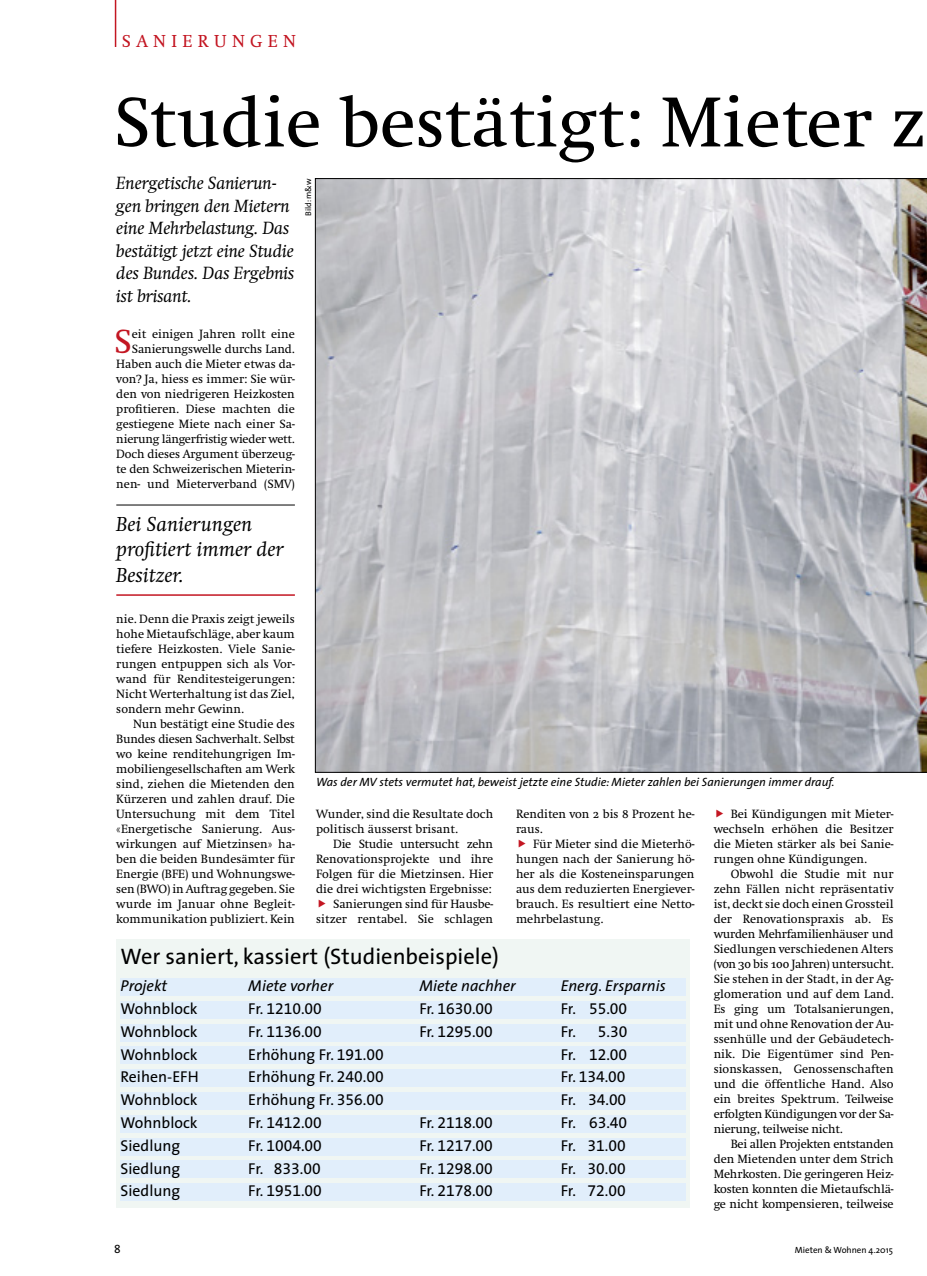
<style>
.page{position:relative;width:927px;height:1276px;background:#fff}
.page>*{position:absolute;margin:0;border:0;box-sizing:border-box;transform-origin:0 0}
.t1{font:73.2px "Swift";color:#000}
.t2{font:34.95px "Swift";color:#c31622}
.t3{font:22.5px "The Sans";color:#000}
.t4{font:italic 21px/25.5px "Swift";color:#000}
.t5{font:italic 18px/22.5px "Swift Neue LT Pro";color:#000}
.t6{font:18px "Swift";letter-spacing:.3em;color:#c31622}
.t7{font:15.75px "The Sans Expert";color:#000}
.t8{font:15.75px "The Sans";color:#000}
.t9{font:italic 15.75px "The Sans";color:#000}
.t10{font:12.45px/15px "Swift";color:#000;text-align:justify}
.t11{font:italic 12px "The Sans";color:#000}
.t12{font:12px "The Sans Caps";color:#000}
.t13{font:9px "The Sans";color:#000}
.t14{font:8.25px "The Sans";color:#000}
.s1{font-family:"Swift SC"}
.s2{font-family:"The Sans"}
.s3{font-family:"The Sans Expert"}
</style>
<div class="page">
<hr style="left:115px;top:0;width:1px;height:47px;background:#c31622">
<div style="left:116px;top:939px;width:573px;height:269px;background:#f0f6f3"></div>
<div style="left:121px;top:978px;width:565px;height:17px;background:#e1eefb"></div>
<div style="left:121px;top:1001px;width:565px;height:17px;background:#e1eefb"></div>
<div style="left:121px;top:1024px;width:565px;height:17px;background:#e1eefb"></div>
<div style="left:121px;top:1046px;width:565px;height:18px;background:#e1eefb"></div>
<div style="left:121px;top:1069px;width:565px;height:18px;background:#e1eefb"></div>
<div style="left:121px;top:1092px;width:565px;height:17px;background:#e1eefb"></div>
<div style="left:121px;top:1115px;width:565px;height:17px;background:#e1eefb"></div>
<div style="left:121px;top:1138px;width:565px;height:17px;background:#e1eefb"></div>
<div style="left:121px;top:1160px;width:565px;height:18px;background:#e1eefb"></div>
<div style="left:121px;top:1183px;width:565px;height:18px;background:#e1eefb"></div>
<hr style="left:116px;top:504px;width:179px;height:1px;background:#000">
<hr style="left:116px;top:594px;width:179px;height:2px;background:#c31622">
<svg style="left:315px;top:178px;width:612px;height:594px;background:#bcbdc1"></svg>
<h1 class="t6" style="left:122px;top:31px;width:175px">SANIERUNGEN</h1>
<h2 class="t1" style="left:114px;top:83px;width:814px">Studie bestätigt: Mieter z</h2>
<p class="t5" style="left:116px;top:172px;width:180px">Energetische Sanierun&shy;gen bringen den Mietern eine Mehrbelastung. Das bestätigt jetzt eine Studie des Bundes. Das Ergebnis ist brisant.</p>
<p class="t2" style="left:114px;top:322px;width:19px">S</p>
<p class="t14" style="left:301px;top:216px;width:39px;rotate:-90deg">Bild: m&amp;w</p>
<p class="t10" style="left:116px;top:326px;width:180px;text-align:right">eit einigen Jahren rollt eine<br>Sanierungswelle durchs Land.<br>Haben auch die Mieter etwas da&shy;von? Ja, hiess es immer: Sie wür&shy;den von niedrigeren Heizkosten profitieren. Diese machten die gestiegene Miete nach einer Sa&shy;nierung längerfristig wieder wett.<br>Doch dieses Argument überzeug&shy;te den Schweizerischen Mieterin&shy;nen- und Mieterverband (SMV)</p>
<p class="t4" style="left:116px;top:511px;width:169px">Bei Sanierungen profitiert immer der<br>Besitzer.</p>
<p class="t10" style="left:116px;top:611px;width:180px">nie. Denn die Praxis zeigt jeweils hohe Mietaufschläge, aber kaum tiefere Heizkosten. Viele Sanie&shy;rungen entpuppen sich als Vor&shy;wand für Renditesteigerungen:<br>Nicht Werterhaltung ist das Ziel, sondern mehr Gewinn.</p>
<p class="t10" style="left:116px;top:716px;width:180px;text-indent:17px">Nun bestätigt eine Studie des Bundes diesen Sachverhalt. Selbst wo keine renditehungrigen Im&shy;mobiliengesellschaften am Werk sind, ziehen die Mietenden den Kürzeren und zahlen drauf. Die Untersuchung mit dem Titel «Energetische Sanierung. Aus&shy;wirkungen auf Mietzinsen» ha&shy;ben die beiden Bundesämter für Energie (BFE) und Wohnungswe&shy;sen (BWO) in Auftrag gegeben. Sie wurde im Januar ohne Begleit&shy;kommunikation publiziert. Kein</p>
<p class="t11" style="left:316px;top:772px;width:520px">Was der MV stets vermutet hat, beweist jetzte eine Studie: Mieter zahlen bei Sanierungen immer drauf.</p>
<p class="t10" style="left:316px;top:806px;width:179px">Wunder, sind die Resultate doch politisch äusserst brisant.</p>
<p class="t10" style="left:316px;top:836px;width:179px;text-align:right">Die Studie untersucht zehn<br>Renovationsprojekte und ihre<br>Folgen für die Mietzinsen. Hier die drei wichtigsten Ergebnisse:<br>Sanierungen sind für Hausbe&shy;sitzer rentabel. Sie schlagen</p>
<p class="t10" style="left:516px;top:806px;width:180px">Renditen von <span class="s1">2</span> bis 8 Prozent he&shy;raus.</p>
<p class="t10" style="left:516px;top:836px;width:180px;text-indent:17px">Für Mieter sind die Mieterhö&shy;hungen nach der Sanierung hö&shy;her als die Kosteneinsparungen aus dem reduzierten Energiever&shy;brauch. Es resultiert eine Netto&shy;mehrbelastung.</p>
<p class="t10" style="left:714px;top:806px;width:182px;text-indent:17px">Bei Kündigungen mit Mieter&shy;wechseln erhöhen die Besitzer die Mieten stärker als bei Sanie&shy;rungen ohne Kündigungen.</p>
<p class="t10" style="left:714px;top:866px;width:182px;text-indent:17px">Obwohl die Studie mit nur zehn Fällen nicht repräsentativ ist, deckt sie doch einen Grossteil der Renovationspraxis ab. Es wurden Mehrfamilienhäuser und Siedlungen verschiedenen Alters (von <span class="s1">30</span> bis <span class="s1">100</span> Jahren) untersucht.<br>Sie stehen in der Stadt, in der Ag&shy;glomeration und auf dem Land.<br>Es ging um Totalsanierungen, mit und ohne Renovation der Au&shy;ssenhülle und der Gebäudetech&shy;nik. Die Eigentümer sind Pen&shy;sionskassen, Genossenschaften und die öffentliche Hand. Also ein breites Spektrum. Teilweise erfolgten Kündigungen vor der Sa&shy;nierung, teilweise nicht.</p>
<p class="t10" style="left:714px;top:1136px;width:182px;text-indent:17px">Bei allen Projekten entstanden den Mietenden unter dem Strich Mehrkosten. Die geringeren Heiz&shy;kosten konnten die Mietaufschlä&shy;ge nicht kompensieren, teilweise</p>
<h3 class="t3" style="left:121px;top:937px;width:380px">Wer saniert, kassiert (Studienbeispiele)</h3>
<p class="t9" style="left:121px;top:972px;width:48px">Projekt</p>
<p class="t9" style="left:248px;top:972px;width:86px">Miete vorher</p>
<p class="t9" style="left:419px;top:972px;width:98px">Miete nachher</p>
<p class="t9" style="left:561px;top:972px;width:107px">Energ. Ersparnis</p>
<p class="t8" style="left:121px;top:995px;width:79px">Wohnblock</p>
<p class="t7" style="left:248px;top:995px;width:75px"><span class="s2">Fr.</span> 1210.00</p>
<p class="t7" style="left:419px;top:995px;width:75px"><span class="s2">Fr.</span> 1630.00</p>
<p class="t7" style="left:561px;top:995px;width:68px"><span class="s2">Fr.</span> 55.00</p>
<p class="t8" style="left:121px;top:1018px;width:79px">Wohnblock</p>
<p class="t7" style="left:248px;top:1018px;width:75px"><span class="s2">Fr.</span> 1136.00</p>
<p class="t7" style="left:419px;top:1018px;width:75px"><span class="s2">Fr.</span> 1295.00</p>
<p class="t8" style="left:561px;top:1018px;width:17px">Fr.</p>
<p class="t7" style="left:598px;top:1018px;width:31px">5.30</p>
<p class="t8" style="left:121px;top:1041px;width:79px">Wohnblock</p>
<p class="t8" style="left:248px;top:1041px;width:137px">Erhöhung Fr. <span class="s3">191.00</span></p>
<p class="t7" style="left:561px;top:1041px;width:68px"><span class="s2">Fr.</span> 12.00</p>
<p class="t8" style="left:121px;top:1064px;width:80px">Reihen-EFH</p>
<p class="t8" style="left:248px;top:1064px;width:137px">Erhöhung Fr. <span class="s3">240.00</span></p>
<p class="t7" style="left:561px;top:1064px;width:66px"><span class="s2">Fr.</span> 134.00</p>
<p class="t8" style="left:121px;top:1086px;width:79px">Wohnblock</p>
<p class="t8" style="left:248px;top:1086px;width:137px">Erhöhung Fr. <span class="s3">356.00</span></p>
<p class="t7" style="left:561px;top:1086px;width:67px"><span class="s2">Fr.</span> 34.00</p>
<p class="t8" style="left:121px;top:1109px;width:79px">Wohnblock</p>
<p class="t7" style="left:248px;top:1109px;width:75px"><span class="s2">Fr.</span> 1412.00</p>
<p class="t7" style="left:419px;top:1109px;width:75px"><span class="s2">Fr.</span> 2118.00</p>
<p class="t7" style="left:561px;top:1109px;width:68px"><span class="s2">Fr.</span> 63.40</p>
<p class="t8" style="left:121px;top:1132px;width:61px">Siedlung</p>
<p class="t7" style="left:248px;top:1132px;width:75px"><span class="s2">Fr.</span> 1004.00</p>
<p class="t7" style="left:419px;top:1132px;width:75px"><span class="s2">Fr.</span> 1217.00</p>
<p class="t7" style="left:561px;top:1132px;width:67px"><span class="s2">Fr.</span> 31.00</p>
<p class="t8" style="left:121px;top:1155px;width:61px">Siedlung</p>
<p class="t7" style="left:248px;top:1155px;width:74px"><span class="s2">Fr.</span> 833.00</p>
<p class="t7" style="left:419px;top:1155px;width:75px"><span class="s2">Fr.</span> 1298.00</p>
<p class="t7" style="left:561px;top:1155px;width:67px"><span class="s2">Fr.</span> 30.00</p>
<p class="t8" style="left:121px;top:1178px;width:61px">Siedlung</p>
<p class="t7" style="left:248px;top:1178px;width:75px"><span class="s2">Fr.</span> 1951.00</p>
<p class="t7" style="left:419px;top:1178px;width:75px"><span class="s2">Fr.</span> 2178.00</p>
<p class="t7" style="left:561px;top:1178px;width:67px"><span class="s2">Fr.</span> 72.00</p>
<p class="t12" style="left:114px;top:1239px;width:8px">8</p>
<p class="t13" style="left:795px;top:1242px;width:100px">Mieten &amp; Wohnen 4.2015</p>
</div>
